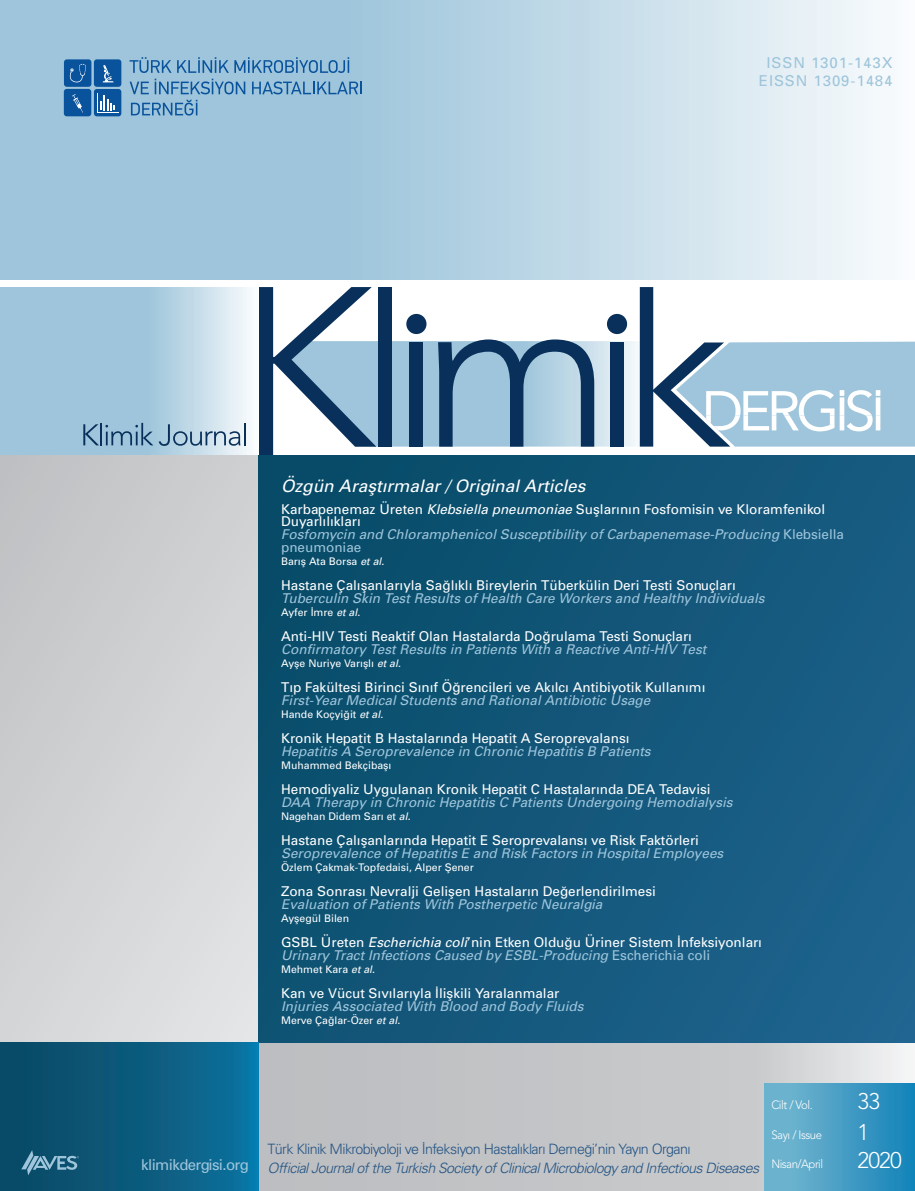
<style>
.page{position:relative;width:915px;height:1191px;background:#fff}
.page>*{position:absolute;margin:0;border:0;box-sizing:border-box;transform-origin:0 0}
.t1{font:300 22.5px "Avenir LT Std";letter-spacing:-.04em;color:#fff}
.t2{font:17.25px "Univers Italic Tr";color:#fff}
.t3{font:15px "Univers Tr";letter-spacing:.06em;color:#9ec5db}
.t4{font:15px "Univers Tr";letter-spacing:-.04em;color:#9ec5db}
.t5{font:14.25px "Univers Light Ita Tr";letter-spacing:-.04em;color:#235484}
.t6{font:14.25px "Univers Light Tr";letter-spacing:-.04em;color:#235484}
.t7{font:13.5px/12.8px "Univers Tr";color:#fff}
.t8{font:13.5px/12.8px "Univers Italic Tr";color:#9ec5db}
.t9{font:300 12px "Avenir LT Std";letter-spacing:-.04em;color:#fff;scale:.95 1}
.t10{font:10.5px "Univers Tr";color:#fff}
.s1{font-family:"Univers Italic Tr"}
.s2{font-family:"Univers Tr"}
</style>
<div class="page">
<svg style="left:0;top:0;width:877px;height:280px;background:#b8d4e4"></svg>
<svg style="left:259px;top:287px;width:655px;height:168px"></svg>
<svg style="left:0;top:287px;width:249px;height:168px;background:#adcee0"></svg>
<div style="left:0;top:455px;width:914px;height:587px;background:linear-gradient(to bottom,#c6c7c9,#dddee0)"></div>
<div style="left:257px;top:1042px;width:657px;height:149px;background:linear-gradient(to right,#b5b6b9,#dedfe0)"></div>
<div style="left:764px;top:1083px;width:150px;height:108px;background:linear-gradient(to right,#79b9d1,#1684b9)"></div>
<svg style="left:83px;top:424px;width:16px;height:21px"></svg>
<hr style="left:100px;top:423px;width:2px;height:22px;background:#08305a">
<svg style="left:105px;top:423px;width:48px;height:22px"></svg>
<svg style="left:159px;top:423px;width:86px;height:23px;background:#a5bdcf"></svg>
<div style="left:258px;top:455px;width:656px;height:587px;background:linear-gradient(to right,#094d6b,#1c6089)"></div>
<svg style="left:0;top:1042px;width:258px;height:149px;background:#0b5c7f"></svg>
<svg style="left:21px;top:1150px;width:58px;height:25px"></svg>
<svg style="left:129px;top:57px;width:42px;height:16px"></svg>
<svg style="left:177px;top:57px;width:172px;height:16px;background:#74a4c9"></svg>
<svg style="left:129px;top:82px;width:20px;height:12px"></svg>
<svg style="left:155px;top:79px;width:90px;height:15px"></svg>
<svg style="left:252px;top:81px;width:109px;height:13px"></svg>
<svg style="left:131px;top:100px;width:66px;height:16px"></svg>
<div style="left:64px;top:89px;width:27px;height:27px;background:#09539c;border-radius:3px"></div>
<div style="left:64px;top:59px;width:27px;height:28px;background:#09539c;border-radius:3px"></div>
<div style="left:94px;top:59px;width:27px;height:28px;background:#09539c;border-radius:3px"></div>
<svg style="left:69px;top:64px;width:17px;height:18px"></svg>
<svg style="left:102px;top:65px;width:11px;height:17px"></svg>
<svg style="left:72px;top:94px;width:11px;height:19px"></svg>
<div style="left:94px;top:89px;width:27px;height:27px;background:#09539c;border-radius:3px"></div>
<svg style="left:97px;top:93px;width:21px;height:20px"></svg>
<p class="t3" style="left:766px;top:53px;width:127px">ISSN 1301-143X</p>
<p class="t3" style="left:758px;top:71px;width:135px">EISSN 1309-1484</p>
<p class="t2" style="left:281px;top:475px;width:306px">Özgün Araştırmalar / Original Articles</p>
<p class="t7" style="left:281px;top:502px;width:545px">Karbapenemaz Üreten <span class="s1">Klebsiella pneumoniae</span> Suşlarının Fosfomisin ve Kloramfenikol<br>Duyarlılıkları</p>
<p class="t8" style="left:281px;top:528px;width:564px">Fosfomycin and Chloramphenicol Susceptibility of Carbapenemase-Producing <span class="s2">Klebsiella pneumoniae</span></p>
<p class="t10" style="left:281px;top:554px;width:105px">Barış Ata Borsa <span class="s1">et al</span>.</p>
<p class="t7" style="left:281px;top:579px;width:456px">Hastane Çalışanlarıyla Sağlıklı Bireylerin Tüberkülin Deri Testi Sonuçları</p>
<p class="t8" style="left:281px;top:591px;width:485px">Tuberculin Skin Test Results of Health Care Workers and Healthy Individuals</p>
<p class="t10" style="left:281px;top:605px;width:81px">Ayfer İmre <span class="s1">et al</span>.</p>
<p class="t7" style="left:281px;top:630px;width:412px">Anti-HIV Testi Reaktif Olan Hastalarda Doğrulama Testi Sonuçları</p>
<p class="t8" style="left:281px;top:642px;width:426px">Confirmatory Test Results in Patients With a Reactive Anti-HIV Test</p>
<p class="t10" style="left:281px;top:656px;width:121px">Ayşe Nuriye Varışlı <span class="s1">et al</span>.</p>
<p class="t7" style="left:281px;top:681px;width:426px">Tıp Fakültesi Birinci Sınıf Öğrencileri ve Akılcı Antibiyotik Kullanımı</p>
<p class="t8" style="left:281px;top:693px;width:370px">First-Year Medical Students and Rational Antibiotic Usage</p>
<p class="t10" style="left:281px;top:707px;width:104px">Hande Koçyiğit <span class="s1">et al</span>.</p>
<p class="t7" style="left:281px;top:732px;width:350px">Kronik Hepatit B Hastalarında Hepatit A Seroprevalansı</p>
<p class="t8" style="left:281px;top:744px;width:371px">Hepatitis A Seroprevalence in Chronic Hepatitis B Patients</p>
<p class="t10" style="left:281px;top:758px;width:112px">Muhammed Bekçibaşı</p>
<p class="t7" style="left:281px;top:783px;width:431px">Hemodiyaliz Uygulanan Kronik Hepatit C Hastalarında DEA Tedavisi</p>
<p class="t8" style="left:281px;top:795px;width:453px">DAA Therapy in Chronic Hepatitis C Patients Undergoing Hemodialysis</p>
<p class="t10" style="left:281px;top:809px;width:131px">Nagehan Didem Sarı et <span class="s1">al</span>.</p>
<p class="t7" style="left:281px;top:834px;width:419px">Hastane Çalışanlarında Hepatit E Seroprevalansı ve Risk Faktörleri</p>
<p class="t8" style="left:281px;top:846px;width:443px">Seroprevalence of Hepatitis E and Risk Factors in Hospital Employees</p>
<p class="t10" style="left:281px;top:860px;width:194px">Özlem Çakmak-Topfedaisi, Alper Şener</p>
<p class="t7" style="left:281px;top:885px;width:376px">Zona Sonrası Nevralji Gelişen Hastaların Değerlendirilmesi</p>
<p class="t8" style="left:281px;top:897px;width:322px">Evaluation of Patients With Postherpetic Neuralgia</p>
<p class="t10" style="left:281px;top:911px;width:70px">Ayşegül Bilen</p>
<p class="t7" style="left:281px;top:936px;width:482px">GSBL Üreten <span class="s1">Escherichia coli</span>’nin Etken Olduğu Üriner Sistem İnfeksiyonları</p>
<p class="t8" style="left:281px;top:948px;width:430px">Urinary Tract Infections Caused by ESBL-Producing <span class="s2">Escherichia coli</span></p>
<p class="t10" style="left:281px;top:962px;width:95px">Mehmet Kara <span class="s1">et al</span>.</p>
<p class="t7" style="left:281px;top:987px;width:280px">Kan ve Vücut Sıvılarıyla İlişkili Yaralanmalar</p>
<p class="t8" style="left:281px;top:999px;width:304px">Injuries Associated With Blood and Body Fluids</p>
<p class="t10" style="left:281px;top:1013px;width:121px">Merve Çağlar-Özer <span class="s1">et al</span>.</p>
<p class="t9" style="left:771px;top:1097px;width:45px">Cilt / Vol.</p>
<p class="t1" style="left:857px;top:1087px;width:24px">33</p>
<p class="t1" style="left:857px;top:1118px;width:13px">1</p>
<p class="t1" style="left:857px;top:1147px;width:46px">2020</p>
<p class="t9" style="left:771px;top:1127px;width:55px">Sayı / Issue</p>
<p class="t6" style="left:267px;top:1140px;width:424px">Türk Klinik Mikrobiyoloji ve İnfeksiyon Hastalıkları Derneği’nin Yayın Organı</p>
<p class="t5" style="left:267px;top:1159px;width:493px">Official Journal of the Turkish Society of Clinical Microbiology and Infectious Diseases</p>
<p class="t4" style="left:141px;top:1155px;width:109px">klimikdergisi.org</p>
<p class="t9" style="left:771px;top:1157px;width:56px">Nisan/April</p>
</div>
